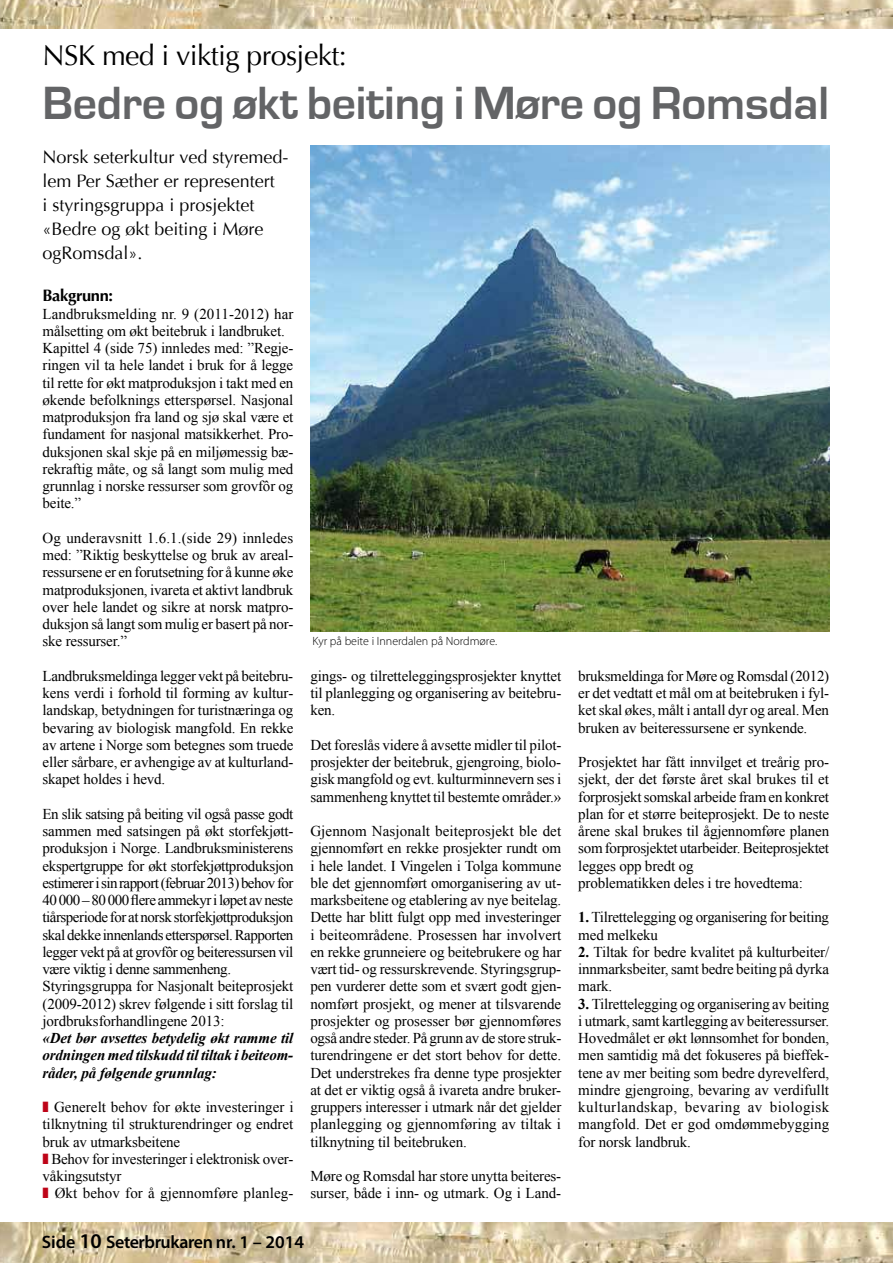
<style>
.page{position:relative;width:893px;height:1263px;background:#fff}
.page>*{position:absolute;margin:0;border:0;box-sizing:border-box;transform-origin:0 0}
.t1{font:700 48px "Eurostile";letter-spacing:-.005em;color:#636466}
.t2{font:28.5px "Optima";letter-spacing:-.02em;color:#000}
.t3{font:18px/24px "Optima";color:#000}
.t4{font:600 18px "Myriad Pro";letter-spacing:-.025em;color:#000}
.t5{font:700 16.5px "Optima";letter-spacing:-.02em;color:#000}
.t6{font:15px/17.2px "Times New Roman";letter-spacing:-.01em;color:#000;text-align:justify}
.t7{font:15px/17.2px "Times New Roman";letter-spacing:-.03em;color:#000}
.t8{font:italic 700 15px/17.2px "Times New Roman";letter-spacing:-.01em;color:#000;text-align:justify}
.t9{font:15px "Times New Roman";letter-spacing:.01em;color:#000}
.t10{font:300 12px "Myriad Pro";color:#000}
.s1{font-size:21px}
.s2{font-weight:700}
</style>
<div class="page">
<img style="left:0;top:1222px;width:893px;height:41px">
<img style="left:0;top:0;width:893px;height:28px">
<img style="left:310px;top:146px;width:519px;height:485px">
<h2 class="t2" style="left:43px;top:39px;width:306px">NSK med i viktig prosjekt:</h2>
<h1 class="t1" style="left:43px;top:86px;width:788px">Bedre og økt beiting i Møre og Romsdal</h1>
<p class="t3" style="left:43px;top:145px;width:247px">Norsk seterkultur ved styremed&shy;lem Per Sæther er representert<br>i styringsgruppa i prosjektet «Bedre og økt beiting i Møre ogRomsdal».</p>
<p class="t5" style="left:43px;top:289px;width:72px">Bakgrunn:</p>
<p class="t6" style="left:43px;top:306px;width:252px;text-align:left">Landbruksmelding nr. 9 (2011-2012) har målsetting om økt beitebruk i landbruket.<br>Kapittel 4 (side 75) innledes med: ”Regje&shy;ringen vil ta hele landet i bruk for å legge til rette for økt matproduksjon i takt med en økende befolknings etterspørsel. Nasjonal matproduksjon fra land og sjø skal være et fundament for nasjonal matsikkerhet. Pro&shy;duksjonen skal skje på en miljømessig bæ&shy;rekraftig måte, og så langt som mulig med grunnlag i norske ressurser som grovfôr og beite.”</p>
<p class="t6" style="left:43px;top:531px;width:252px">Og underavsnitt 1.6.1.(side 29) innledes med: ”Riktig beskyttelse og bruk av areal&shy;ressursene er en forutsetning for å kunne øke matproduksjonen, ivareta et aktivt landbruk over hele landet og sikre at norsk matpro&shy;duksjon så langt som mulig er basert på nor&shy;ske ressurser.”</p>
<p class="t6" style="left:43px;top:669px;width:252px">Landbruksmeldinga legger vekt på beitebru&shy;kens verdi i forhold til forming av kultur&shy;landskap, betydningen for turistnæringa og bevaring av biologisk mangfold. En rekke av artene i Norge som betegnes som truede eller sårbare, er avhengige av at kulturland&shy;skapet holdes i hevd.</p>
<p class="t7" style="left:43px;top:807px;width:253px">En slik satsing på beiting vil også passe godt sammen med satsingen på økt storfekjøtt&shy;produksjon i Norge. Landbruksministerens ekspertgruppe for økt storfekjøttproduksjon estimerer i sin rapport (februar 2013) behov for 40 000 – 80 000 昀氀ere ammekyr i løpet av neste tiårsperiode for at norsk storfekjøttproduksjon skal dekke innenlands etterspørsel. Rapporten legger vekt på at grovfôr og beiteressursen vil være viktig i denne sammenheng.<br>Styringsgruppa for Nasjonalt beiteprosjekt (2009-2012) skrev følgende i sitt forslag til jordbruksforhandlingene 2013:</p>
<p class="t8" style="left:43px;top:1031px;width:252px">«Det bør avsettes betydelig økt ramme til ordningen med tilskudd til tiltak i beiteom&shy;råder, på følgende grunnlag:</p>
<p class="t6" style="left:54px;top:1100px;width:241px">Generelt behov for økte investeringer i</p>
<p class="t6" style="left:43px;top:1117px;width:252px">tilknytning til strukturendringer og endret</p>
<p class="t6" style="left:43px;top:1134px;width:139px">bruk av utmarksbeitene</p>
<p class="t6" style="left:51px;top:1152px;width:243px">Behov for investeringer i elektronisk over-</p>
<p class="t6" style="left:43px;top:1169px;width:81px">våkingsutstyr</p>
<p class="t9" style="left:55px;top:1188px;width:240px">Økt behov for å gjennomføre planleg-</p>
<p class="t10" style="left:313px;top:634px;width:186px">Kyr på beite i Innerdalen på Nordmøre.</p>
<p class="t6" style="left:310px;top:669px;width:252px">gings- og tilretteleggingsprosjekter knyttet til planlegging og organisering av beitebru&shy;ken.</p>
<p class="t6" style="left:310px;top:738px;width:252px">Det foreslås videre å avsette midler til pilot&shy;prosjekter der beitebruk, gjengroing, biolo&shy;gisk mangfold og evt. kulturminnevern ses i sammenheng knyttet til bestemte områder.»</p>
<p class="t6" style="left:310px;top:824px;width:252px">Gjennom Nasjonalt beiteprosjekt ble det gjennomført en rekke prosjekter rundt om i hele landet. I Vingelen i Tolga kommune ble det gjennomført omorganisering av ut&shy;marksbeitene og etablering av nye beitelag.<br>Dette har blitt fulgt opp med investeringer i beiteområdene. Prosessen har involvert en rekke grunneiere og beitebrukere og har vært tid- og ressurskrevende. Styringsgrup&shy;pen vurderer dette som et svært godt gjen&shy;nomført prosjekt, og mener at tilsvarende prosjekter og prosesser bør gjennomføres også andre steder. På grunn av de store struk&shy;turendringene er det stort behov for dette.<br>Det understrekes fra denne type prosjekter at det er viktig også å ivareta andre bruker&shy;gruppers interesser i utmark når det gjelder planlegging og gjennomføring av tiltak i tilknytning til beitebruken.</p>
<p class="t6" style="left:310px;top:1169px;width:252px">Møre og Romsdal har store unytta beiteres&shy;surser, både i inn- og utmark. Og i Land-</p>
<p class="t4" style="left:42px;top:1231px;width:264px">Side <span class="s1">10</span> Seterbrukaren nr. 1 – 2014</p>
<p class="t6" style="left:578px;top:669px;width:252px">bruksmeldinga for Møre og Romsdal (2012) er det vedtatt et mål om at beitebruken i fyl&shy;ket skal økes, målt i antall dyr og areal. Men bruken av beiteressursene er synkende.</p>
<p class="t6" style="left:578px;top:755px;width:252px;text-align:left">Prosjektet har fått innvilget et treårig pro&shy;sjekt, der det første året skal brukes til et forprosjekt somskal arbeide fram en konkret plan for et større beiteprosjekt. De to neste årene skal brukes til ågjennomføre planen som forprosjektet utarbeider. Beiteprosjektet legges opp bredt og<br>problematikken deles i tre hovedtema:</p>
<p class="t6" style="left:578px;top:910px;width:252px"><span class="s2">1.</span> Tilrettelegging og organisering for beiting med melkeku</p>
<p class="t6" style="left:578px;top:945px;width:252px"><span class="s2">2.</span> Tiltak for bedre kvalitet på kulturbeiter/ innmarksbeiter, samt bedre beiting på dyrka mark.</p>
<p class="t6" style="left:578px;top:996px;width:252px"><span class="s2">3.</span> Tilrettelegging og organisering av beiting i utmark, samt kartlegging av beiteressurser.<br>Hovedmålet er økt lønnsomhet for bonden, men samtidig må det fokuseres på bieffek&shy;tene av mer beiting som bedre dyrevelferd, mindre gjengroing, bevaring av verdifullt kulturlandskap, bevaring av biologisk mangfold. Det er god omdømmebygging for norsk landbruk.</p>
</div>
